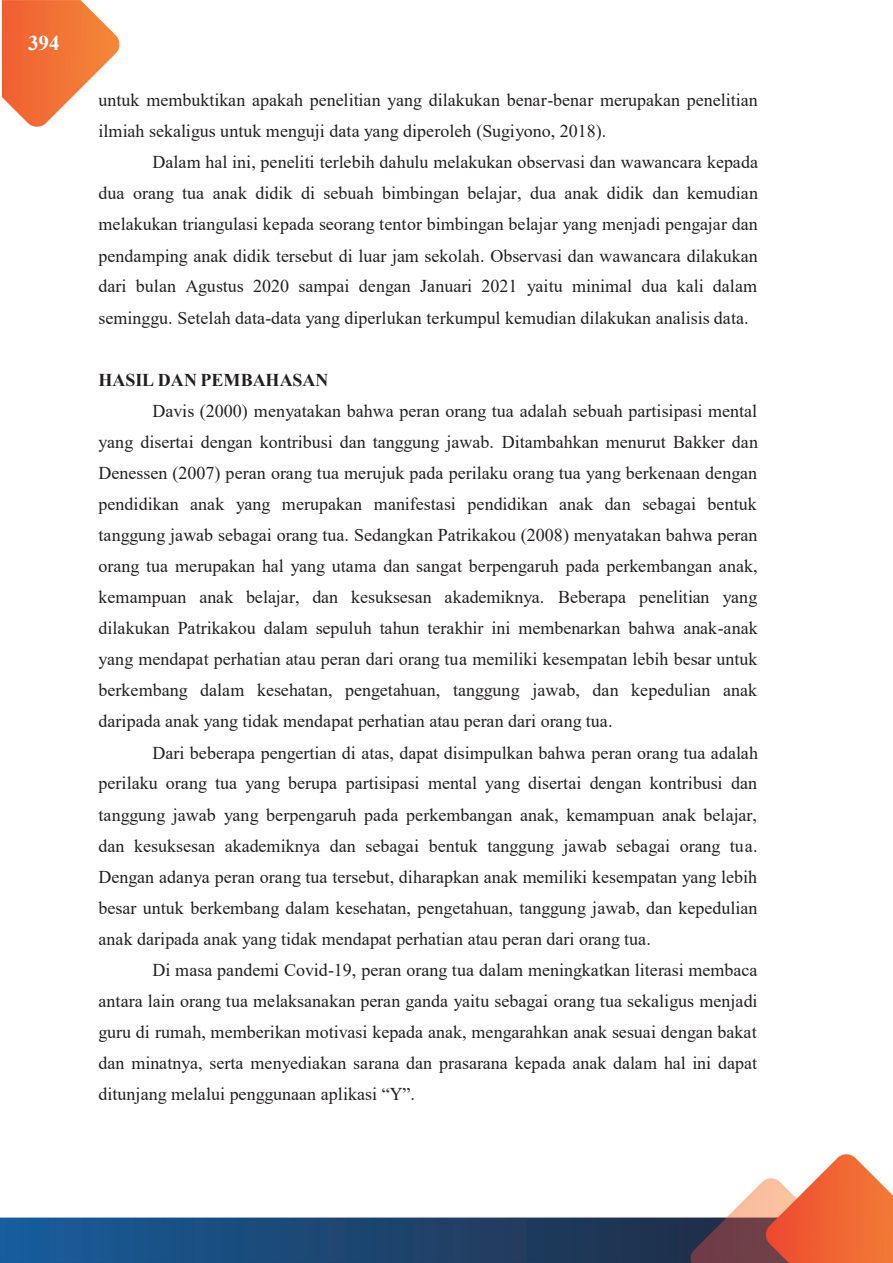
<style>
.page{position:relative;width:893px;height:1263px;background:#fff}
.page>*{position:absolute;margin:0;border:0;box-sizing:border-box;transform-origin:0 0}
.t1{font:700 21px "Times New Roman";color:#fff}
.t2{font:18px/31px "Times New Roman";color:#231f20;text-align:justify}
.t3{font:700 18px "Times New Roman";letter-spacing:-.005em;color:#231f20}
</style>
<div class="page">
<img style="left:0;top:0;width:893px;height:1263px">
<div style="left:96px;top:90px;width:664px;height:31px;background:#fff"></div>
<div style="left:96px;top:121px;width:664px;height:31px;background:#fff"></div>
<div style="left:96px;top:152px;width:664px;height:31px;background:#fff"></div>
<div style="left:96px;top:183px;width:664px;height:31px;background:#fff"></div>
<div style="left:96px;top:214px;width:664px;height:31px;background:#fff"></div>
<div style="left:96px;top:245px;width:664px;height:31px;background:#fff"></div>
<div style="left:96px;top:276px;width:664px;height:31px;background:#fff"></div>
<div style="left:96px;top:307px;width:664px;height:31px;background:#fff"></div>
<div style="left:96px;top:338px;width:664px;height:31px;background:#fff"></div>
<div style="left:96px;top:369px;width:664px;height:31px;background:#fff"></div>
<div style="left:96px;top:400px;width:664px;height:31px;background:#fff"></div>
<div style="left:96px;top:431px;width:664px;height:31px;background:#fff"></div>
<div style="left:96px;top:462px;width:664px;height:31px;background:#fff"></div>
<div style="left:96px;top:493px;width:664px;height:31px;background:#fff"></div>
<div style="left:96px;top:524px;width:664px;height:32px;background:#fff"></div>
<div style="left:96px;top:556px;width:664px;height:31px;background:#fff"></div>
<div style="left:96px;top:587px;width:664px;height:31px;background:#fff"></div>
<div style="left:96px;top:618px;width:664px;height:31px;background:#fff"></div>
<div style="left:96px;top:649px;width:664px;height:31px;background:#fff"></div>
<div style="left:96px;top:680px;width:664px;height:31px;background:#fff"></div>
<div style="left:96px;top:711px;width:664px;height:31px;background:#fff"></div>
<div style="left:96px;top:742px;width:664px;height:31px;background:#fff"></div>
<div style="left:96px;top:773px;width:664px;height:31px;background:#fff"></div>
<div style="left:96px;top:804px;width:664px;height:31px;background:#fff"></div>
<div style="left:96px;top:835px;width:664px;height:31px;background:#fff"></div>
<div style="left:96px;top:866px;width:664px;height:31px;background:#fff"></div>
<div style="left:96px;top:897px;width:664px;height:31px;background:#fff"></div>
<div style="left:96px;top:928px;width:664px;height:31px;background:#fff"></div>
<div style="left:96px;top:959px;width:664px;height:31px;background:#fff"></div>
<div style="left:96px;top:990px;width:664px;height:31px;background:#fff"></div>
<div style="left:96px;top:1021px;width:664px;height:31px;background:#fff"></div>
<div style="left:96px;top:1052px;width:664px;height:31px;background:#fff"></div>
<div style="left:96px;top:1083px;width:664px;height:32px;background:#fff"></div>
<p class="t1" style="left:28px;top:28px;width:33px">394</p>
<p class="t2" style="left:99px;top:84px;width:661px">untuk membuktikan apakah penelitian yang dilakukan benar-benar merupakan penelitian ilmiah sekaligus untuk menguji data yang diperoleh (Sugiyono, 2018).</p>
<p class="t2" style="left:99px;top:146px;width:661px;text-indent:54px">Dalam hal ini, peneliti terlebih dahulu melakukan observasi dan wawancara kepada dua orang tua anak didik di sebuah bimbingan belajar, dua anak didik dan kemudian melakukan triangulasi kepada seorang tentor bimbingan belajar yang menjadi pengajar dan pendamping anak didik tersebut di luar jam sekolah. Observasi dan wawancara dilakukan dari bulan Agustus 2020 sampai dengan Januari 2021 yaitu minimal dua kali dalam seminggu. Setelah data-data yang diperlukan terkumpul kemudian dilakukan analisis data.</p>
<p class="t3" style="left:99px;top:367px;width:231px">HASIL DAN PEMBAHASAN</p>
<p class="t2" style="left:99px;top:395px;width:661px;text-indent:54px">Davis (2000) menyatakan bahwa peran orang tua adalah sebuah partisipasi mental yang disertai dengan kontribusi dan tanggung jawab. Ditambahkan menurut Bakker dan Denessen (2007) peran orang tua merujuk pada perilaku orang tua yang berkenaan dengan pendidikan anak yang merupakan manifestasi pendidikan anak dan sebagai bentuk tanggung jawab sebagai orang tua. Sedangkan Patrikakou (2008) menyatakan bahwa peran orang tua merupakan hal yang utama dan sangat berpengaruh pada perkembangan anak, kemampuan anak belajar, dan kesuksesan akademiknya. Beberapa penelitian yang dilakukan Patrikakou dalam sepuluh tahun terakhir ini membenarkan bahwa anak-anak yang mendapat perhatian atau peran dari orang tua memiliki kesempatan lebih besar untuk berkembang dalam kesehatan, pengetahuan, tanggung jawab, dan kepedulian anak daripada anak yang tidak mendapat perhatian atau peran dari orang tua.</p>
<p class="t2" style="left:99px;top:736px;width:661px;text-indent:54px">Dari beberapa pengertian di atas, dapat disimpulkan bahwa peran orang tua adalah perilaku orang tua yang berupa partisipasi mental yang disertai dengan kontribusi dan tanggung jawab yang berpengaruh pada perkembangan anak, kemampuan anak belajar, dan kesuksesan akademiknya dan sebagai bentuk tanggung jawab sebagai orang tua.<br>Dengan adanya peran orang tua tersebut, diharapkan anak memiliki kesempatan yang lebih besar untuk berkembang dalam kesehatan, pengetahuan, tanggung jawab, dan kepedulian anak daripada anak yang tidak mendapat perhatian atau peran dari orang tua.</p>
<p class="t2" style="left:99px;top:954px;width:660px;text-indent:54px">Di masa pandemi Covid-19, peran orang tua dalam meningkatkan literasi membaca antara lain orang tua melaksanakan peran ganda yaitu sebagai orang tua sekaligus menjadi guru di rumah, memberikan motivasi kepada anak, mengarahkan anak sesuai dengan bakat dan minatnya, serta menyediakan sarana dan prasarana kepada anak dalam hal ini dapat ditunjang melalui penggunaan aplikasi “Y”.</p>
</div>
